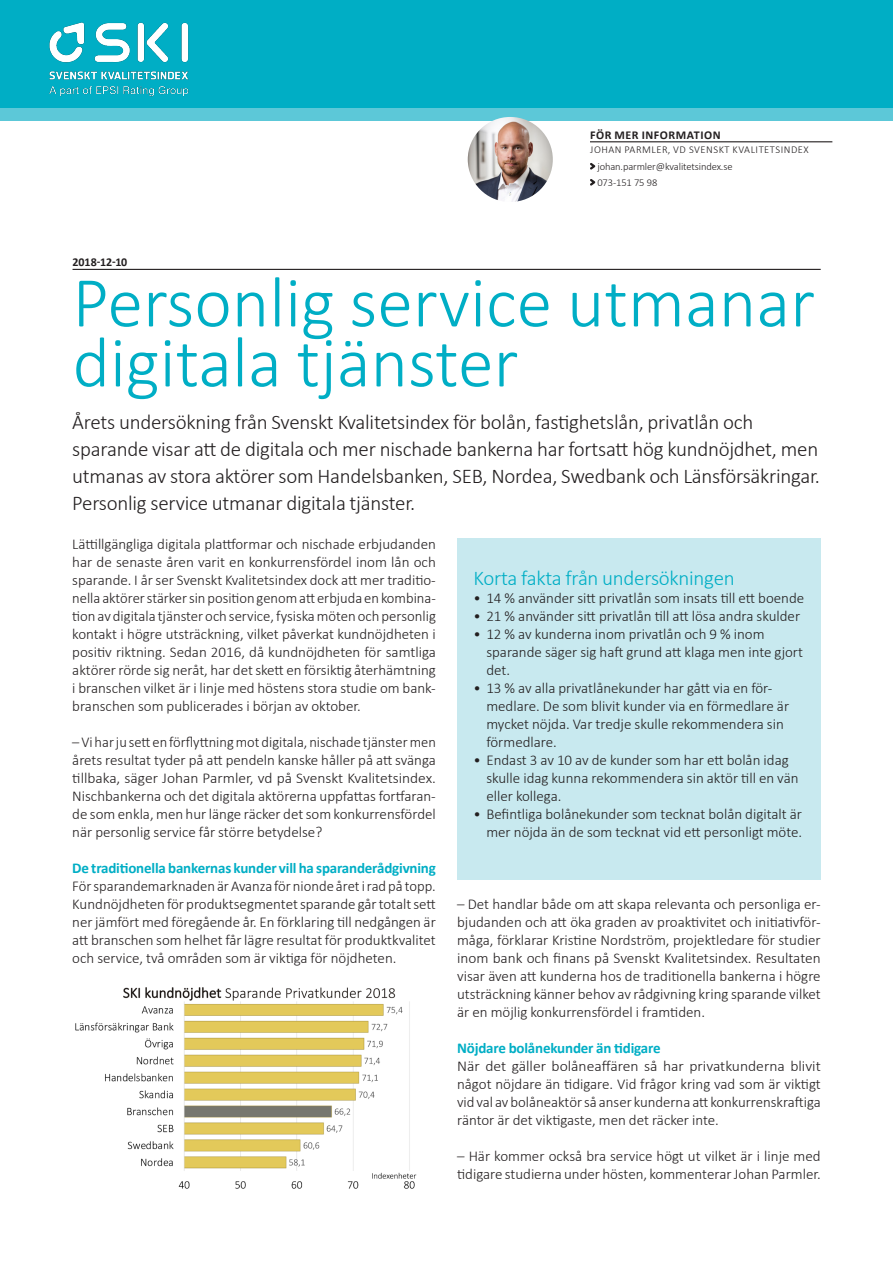
<style>
.page{position:relative;width:893px;height:1263px;background:#fff}
.page>*{position:absolute;margin:0;border:0;box-sizing:border-box;transform-origin:0 0}
.SKI_rubrik{font:300 72px/60px "Calibri";color:#00aec5}
.SKI_bröd{font:300 21px/27px "Calibri";letter-spacing:-.01em;color:#231f20;text-align:justify}
.SKI_bröd-2{font:300 21px "Calibri";letter-spacing:-.01em;color:#00aec5}
.SKI_bröd-3{font:300 15px/18px "Calibri";color:#231f20;text-align:justify}
.SKI_bröd-4{font:300 15px/18px "Calibri";color:#231f20;text-align:justify;scale:1.04 1}
.SKI_bröd-5{font:700 15px "Calibri";letter-spacing:-.01em;color:#00aec5}
.SKI_För_mer_informat{font:700 12px "Calibri";letter-spacing:.04em;color:#231f20}
.SKI_kontaktuppgifter{font:300 10.5px "Calibri";letter-spacing:-.01em;color:#231f20}
.SKI_namn___titel{font:300 10.5px "Calibri";letter-spacing:.05em;color:#231f20}
</style>
<div class="page">
<div style="left:0;top:16px;width:893px;height:105px;background:#5cc8d8"></div>
<div style="left:0;top:0;width:893px;height:108px;background:#00aec5"></div>
<img style="left:49px;top:22px;width:140px;height:75px">
<hr style="left:73px;top:269px;width:748px;height:1px;background:#231f20">
<img style="left:468px;top:117px;width:85px;height:85px;border-radius:43px">
<hr style="left:590px;top:141px;width:242px;height:1px;background:#231f20">
<svg style="left:590px;top:163px;width:5px;height:7px"></svg>
<svg style="left:590px;top:179px;width:5px;height:7px"></svg>
<img style="left:75px;top:987px;width:342px;height:202px">
<div style="left:457px;top:538px;width:364px;height:341px;background:#c8e9ef"></div>
<p class="SKI_För_mer_informat" style="left:590px;top:127px;width:132px">FÖR MER INFORMATION</p>
<p class="SKI_namn___titel" style="left:590px;top:143px;width:220px">JOHAN PARMLER, VD SVENSKT KVALITETSINDEX</p>
<p class="SKI_kontaktuppgifter" style="left:597px;top:160px;width:137px">johan.parmler@kvalitetsindex.se</p>
<p class="SKI_kontaktuppgifter" style="left:597px;top:176px;width:61px">073-151 75 98</p>
<p class="SKI_För_mer_informat" style="left:73px;top:255px;width:56px">2018-12-10</p>
<p class="SKI_rubrik" style="left:73px;top:269px;width:744px">Personlig service utmanar digitala tjänster</p>
<p class="SKI_bröd" style="left:72px;top:407px;width:683px">Årets undersökning från Svenskt Kvalitetsindex för bolån, fastighetslån, privatlån och</p>
<p class="SKI_bröd" style="left:72px;top:434px;width:749px">sparande visar att de digitala och mer nischade bankerna har fortsatt hög kundnöjdhet, men utmanas av stora aktörer som Handelsbanken, SEB, Nordea, Swedbank och Länsförsäkringar.<br>Personlig service utmanar digitala tjänster.</p>
<p class="SKI_bröd-3" style="left:72px;top:534px;width:365px">Lättillgängliga digitala plattformar och nischade erbjudanden har de senaste åren varit en konkurrensfördel inom lån och sparande. I år ser Svenskt Kvalitetsindex dock att mer traditio&shy;nella aktörer stärker sin position genom att erbjuda en kombina&shy;tion av digitala tjänster och service, fysiska möten och personlig kontakt i högre utsträckning, vilket påverkat kundnöjdheten i positiv riktning. Sedan 2016, då kundnöjdheten för samtliga aktörer rörde sig neråt, har det skett en försiktig återhämtning i branschen vilket är i linje med höstens stora studie om bank&shy;branschen som publicerades i början av oktober.</p>
<p class="SKI_bröd-3" style="left:72px;top:732px;width:365px">– Vi har ju sett en förflyttning mot digitala, nischade tjänster men årets resultat tyder på att pendeln kanske håller på att svänga tillbaka, säger Johan Parmler, vd på Svenskt Kvalitetsindex.<br>Nischbankerna och det digitala aktörerna uppfattas fortfaran&shy;de som enkla, men hur länge räcker det som konkurrensfördel när personlig service får större betydelse?</p>
<p class="SKI_bröd-5" style="left:72px;top:859px;width:365px">De traditionella bankernas kunder vill ha sparanderådgivning</p>
<p class="SKI_bröd-3" style="left:72px;top:876px;width:365px">För sparandemarknaden är Avanza för nionde året i rad på topp.<br>Kundnöjdheten för produktsegmentet sparande går totalt sett ner jämfört med föregående år. En förklaring till nedgången är att branschen som helhet får lägre resultat för produktkvalitet och service, två områden som är viktiga för nöjdheten.</p>
<p class="SKI_bröd-2" style="left:474px;top:565px;width:263px">Korta fakta från undersökningen</p>
<p class="SKI_bröd-3" style="left:474px;top:588px;width:332px">• 14 % använder sitt privatlån som insats till ett boende</p>
<p class="SKI_bröd-3" style="left:474px;top:606px;width:328px">• 21 % använder sitt privatlån till att lösa andra skulder</p>
<p class="SKI_bröd-3" style="left:486px;top:624px;width:318px;text-align:left;text-indent:-13px">• 12 % av kunderna inom privatlån och 9 % inom sparande säger sig haft grund att klaga men inte gjort det.</p>
<p class="SKI_bröd-3" style="left:486px;top:678px;width:304px;text-align:left;text-indent:-13px">• 13 % av alla privatlånekunder har gått via en för&shy;medlare. De som blivit kunder via en förmedlare är mycket nöjda. Var tredje skulle rekommendera sin förmedlare.</p>
<p class="SKI_bröd-3" style="left:486px;top:750px;width:314px;text-align:left;text-indent:-13px">• Endast 3 av 10 av de kunder som har ett bolån idag skulle idag kunna rekommendera sin aktör till en vän eller kollega.</p>
<p class="SKI_bröd-3" style="left:474px;top:804px;width:330px;text-align:right">• Befintliga bolånekunder som tecknat bolån digitalt är mer nöjda än de som tecknat vid ett personligt möte.</p>
<p class="SKI_bröd-3" style="left:457px;top:894px;width:365px">– Det handlar både om att skapa relevanta och personliga er&shy;bjudanden och att öka graden av proaktivitet och initiativför&shy;måga, förklarar Kristine Nordström, projektledare för studier inom bank och finans på Svenskt Kvalitetsindex. Resultaten visar även att kunderna hos de traditionella bankerna i högre utsträckning känner behov av rådgivning kring sparande vilket är en möjlig konkurrensfördel i framtiden.</p>
<p class="SKI_bröd-5" style="left:457px;top:1038px;width:205px">Nöjdare bolånekunder än tidigare</p>
<p class="SKI_bröd-4" style="left:457px;top:1056px;width:351px">När det gäller bolåneaffären så har privatkunderna blivit något nöjdare än tidigare. Vid frågor kring vad som är viktigt vid val av bolåneaktör så anser kunderna att konkurrenskraftiga räntor är det viktigaste, men det räcker inte.</p>
<p class="SKI_bröd-3" style="left:457px;top:1146px;width:365px">– Här kommer också bra service högt ut vilket är i linje med tidigare studierna under hösten, kommenterar Johan Parmler.</p>
</div>
